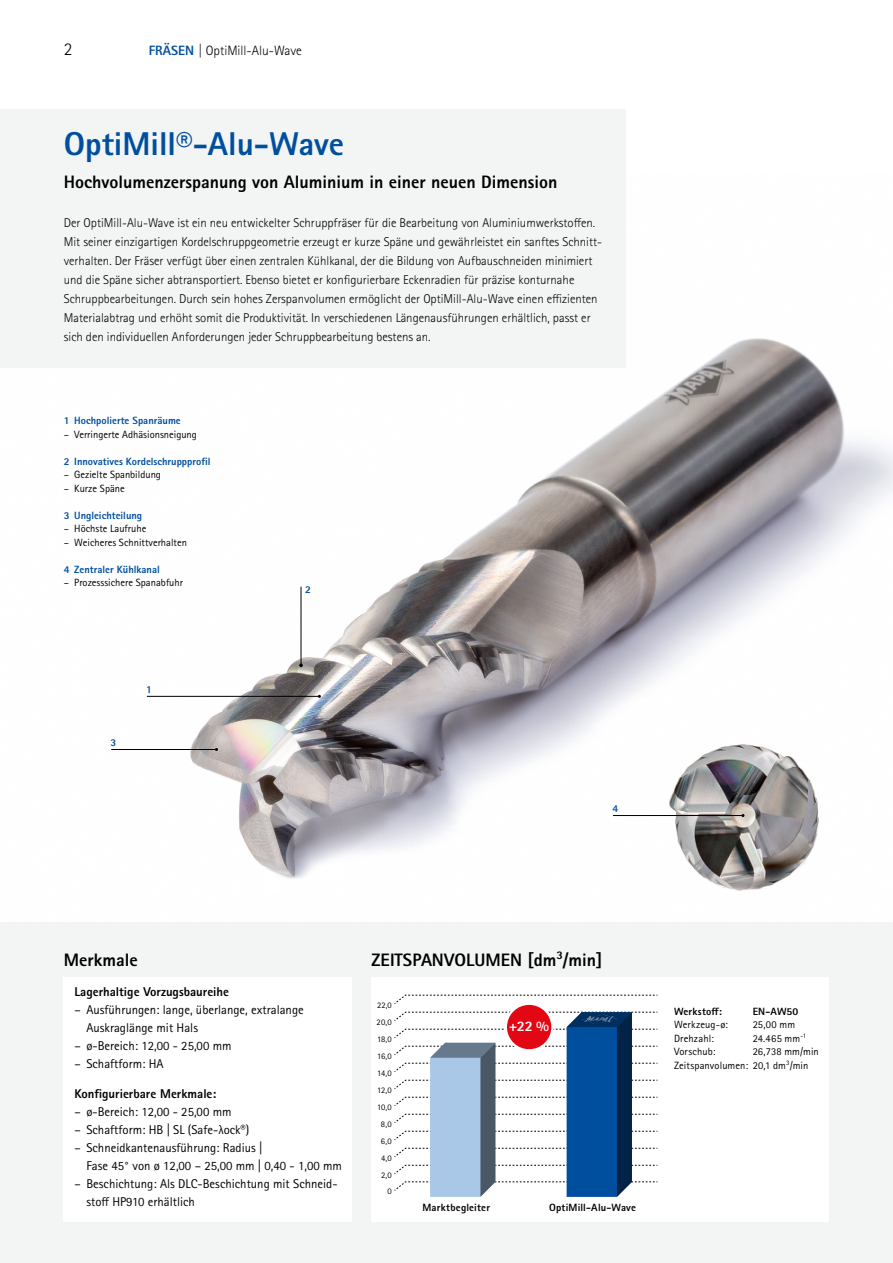
<style>
.page{position:relative;width:893px;height:1263px;background:#fff}
.page>*{position:absolute;margin:0;border:0;box-sizing:border-box;transform-origin:0 0}
.t1{font:800 33px "Rotis Sans Serif W1 G";color:#004f9f}
.t2{font:800 18px "Rotis Sans Serif W1 G";color:#000}
.t3{font:300 18px "Rotis Sans Serif W1 G";color:#000}
.t4{font:800 14.55px "Rotis Sans Serif W1 G";color:#fff}
.t5{font:300 13.5px "Rotis Sans Serif W1 G";color:#000}
.t6{font:300 12.75px/19px "Rotis Sans Serif W1 G";color:#000}
.t7{font:12.75px/18px "Rotis Sans Serif W1 G";color:#000}
.t8{font:800 12.75px "Rotis Sans Serif W1 G";color:#000}
.t9{font:10.5px/13.5px "Rotis Sans Serif W1 G";color:#000}
.t10{font:800 10.5px "Rotis Sans Serif W1 G";color:#004f9f}
.t11{font:800 10.5px "Rotis Sans Serif W1 G";letter-spacing:.015em;color:#000}
.t12{font:8.55px "Rotis Sans Serif W1 G";letter-spacing:-.025em;color:#000}
.s1{font-weight:800;color:#004f9f}
.s2{font-size:10.5px}
</style>
<div class="page">
<img style="left:0;top:172px;width:893px;height:751px">
<hr style="left:301px;top:587px;width:1px;height:78px;background:#000">
<svg style="left:299px;top:663px;width:4px;height:4px"></svg>
<img style="left:651px;top:730px;width:200px;height:179px">
<hr style="left:613px;top:815px;width:130px;height:1px;background:#000">
<hr style="left:147px;top:696px;width:172px;height:1px;background:#000">
<hr style="left:111px;top:749px;width:105px;height:1px;background:#000">
<div style="left:0;top:923px;width:893px;height:340px;background:#f3f4f4"></div>
<div style="left:0;top:109px;width:625px;height:259px;background:#f3f4f4"></div>
<div style="left:64px;top:977px;width:288px;height:244px;background:#fff"></div>
<div style="left:372px;top:977px;width:457px;height:244px;background:#fff"></div>
<svg style="left:394px;top:995px;width:264px;height:9px"></svg>
<svg style="left:506px;top:1004px;width:46px;height:46px"></svg>
<svg style="left:394px;top:1012px;width:264px;height:185px"></svg>
<img style="left:573px;top:1014px;width:52px;height:11px">
<h2 class="t3" style="left:64px;top:39px;width:10px">2</h2>
<p class="t5" style="left:149px;top:43px;width:155px"><span class="s1">FRÄSEN</span> | OptiMill-Alu-Wave</p>
<h1 class="t1" style="left:64px;top:123px;width:282px">OptiMill®-Alu-Wave</h1>
<h2 class="t2" style="left:64px;top:170px;width:495px">Hochvolumenzerspanung von Aluminium in einer neuen Dimension</h2>
<p class="t6" style="left:64px;top:213px;width:540px">Der OptiMill-Alu-Wave ist ein neu entwickelter Schruppfräser für die Bearbeitung von Aluminiumwerkstoffen.<br>Mit seiner einzigartigen Kordelschruppgeometrie erzeugt er kurze Späne und gewährleistet ein sanftes Schnitt&shy;verhalten. Der Fräser verfügt über einen zentralen Kühlkanal, der die Bildung von Aufbauschneiden minimiert und die Späne sicher abtransportiert. Ebenso bietet er konfigurierbare Eckenradien für präzise konturnahe Schruppbearbeitungen. Durch sein hohes Zerspanvolumen ermöglicht der OptiMill-Alu-Wave einen effizienten Materialabtrag und erhöht somit die Produktivität. In verschiedenen Längenausführungen erhältlich, passt er sich den individuellen Anforderungen jeder Schruppbearbeitung bestens an.</p>
<p class="t10" style="left:64px;top:414px;width:119px">1 Hochpolierte Spanräume</p>
<p class="t9" style="left:64px;top:427px;width:135px">– Verringerte Adhäsionsneigung</p>
<p class="t10" style="left:64px;top:454px;width:148px">2 Innovatives Kordelschruppprofil</p>
<p class="t9" style="left:64px;top:468px;width:99px">– Gezielte Spanbildung</p>
<p class="t9" style="left:64px;top:481px;width:63px">– Kurze Späne</p>
<p class="t10" style="left:64px;top:508px;width:80px">3 Ungleichteilung</p>
<p class="t9" style="left:64px;top:522px;width:84px">– Höchste Laufruhe</p>
<p class="t9" style="left:64px;top:535px;width:125px">– Weicheres Schnittverhalten</p>
<p class="t10" style="left:64px;top:562px;width:98px">4 Zentraler Kühlkanal</p>
<p class="t9" style="left:64px;top:576px;width:121px">– Prozesssichere Spanabfuhr</p>
<p class="t10" style="left:305px;top:583px;width:7px">2</p>
<p class="t10" style="left:111px;top:736px;width:7px">3</p>
<p class="t10" style="left:146px;top:683px;width:7px">1</p>
<p class="t10" style="left:612px;top:802px;width:7px">4</p>
<h2 class="t2" style="left:64px;top:948px;width:75px">Merkmale</h2>
<p class="t8" style="left:74px;top:983px;width:156px">Lagerhaltige Vorzugsbaureihe</p>
<p class="t7" style="left:86px;top:1000px;width:219px;text-indent:-12px">– Ausführungen: lange, überlange, extralange<br>Auskraglänge mit Hals</p>
<p class="t7" style="left:74px;top:1036px;width:159px">– ø-Bereich: 12,00 - 25,00 mm</p>
<p class="t7" style="left:74px;top:1054px;width:91px">– Schaftform: HA</p>
<p class="t8" style="left:74px;top:1085px;width:143px">Konfigurierbare Merkmale:</p>
<p class="t7" style="left:74px;top:1102px;width:159px">– ø-Bereich: 12,00 - 25,00 mm</p>
<p class="t7" style="left:74px;top:1120px;width:177px">– Schaftform: HB | SL (Safe-λock<span class="s2">®</span>)</p>
<p class="t7" style="left:86px;top:1138px;width:257px;text-indent:-12px">– Schneidkantenausführung: Radius |<br>Fase 45° von ø 12,00 – 25,00 mm | 0,40 - 1,00 mm</p>
<p class="t7" style="left:86px;top:1174px;width:253px;text-indent:-12px">– Beschichtung: Als DLC-Beschichtung mit Schneid&shy;stoff HP910 erhältlich</p>
<h2 class="t2" style="left:372px;top:948px;width:232px">ZEITSPANVOLUMEN [dm<sup>3</sup>/min]</h2>
<p class="t12" style="left:377px;top:1000px;width:16px">22,0</p>
<p class="t12" style="left:377px;top:1017px;width:17px">20,0</p>
<p class="t12" style="left:377px;top:1034px;width:16px">18,0</p>
<p class="t12" style="left:377px;top:1051px;width:16px">16,0</p>
<p class="t12" style="left:377px;top:1068px;width:16px">14,0</p>
<p class="t12" style="left:377px;top:1085px;width:16px">12,0</p>
<p class="t12" style="left:377px;top:1102px;width:16px">10,0</p>
<p class="t12" style="left:381px;top:1119px;width:12px">8,0</p>
<p class="t12" style="left:381px;top:1136px;width:12px">6,0</p>
<p class="t12" style="left:381px;top:1153px;width:12px">4,0</p>
<p class="t12" style="left:381px;top:1170px;width:12px">2,0</p>
<p class="t12" style="left:387px;top:1186px;width:6px">0</p>
<p class="t4" style="left:509px;top:1017px;width:42px">+22 %</p>
<p class="t11" style="left:422px;top:1201px;width:69px">Marktbegleiter</p>
<p class="t11" style="left:549px;top:1201px;width:88px">OptiMill-Alu-Wave</p>
<p class="t11" style="left:674px;top:1004px;width:50px">Werkstoff:</p>
<p class="t11" style="left:753px;top:1004px;width:47px">EN-AW50</p>
<p class="t9" style="left:674px;top:1018px;width:56px">Werkzeug-ø:</p>
<p class="t9" style="left:753px;top:1018px;width:44px">25,00 mm</p>
<p class="t9" style="left:674px;top:1031px;width:41px">Drehzahl:</p>
<p class="t9" style="left:753px;top:1031px;width:55px">24.465 mm<sup>-1</sup></p>
<p class="t9" style="left:674px;top:1045px;width:43px">Vorschub:</p>
<p class="t9" style="left:674px;top:1045px;width:146px;text-indent:79px">26,738 mm/min<br>Zeitspanvolumen: 20,1 dm<sup>3</sup>/min</p>
</div>
